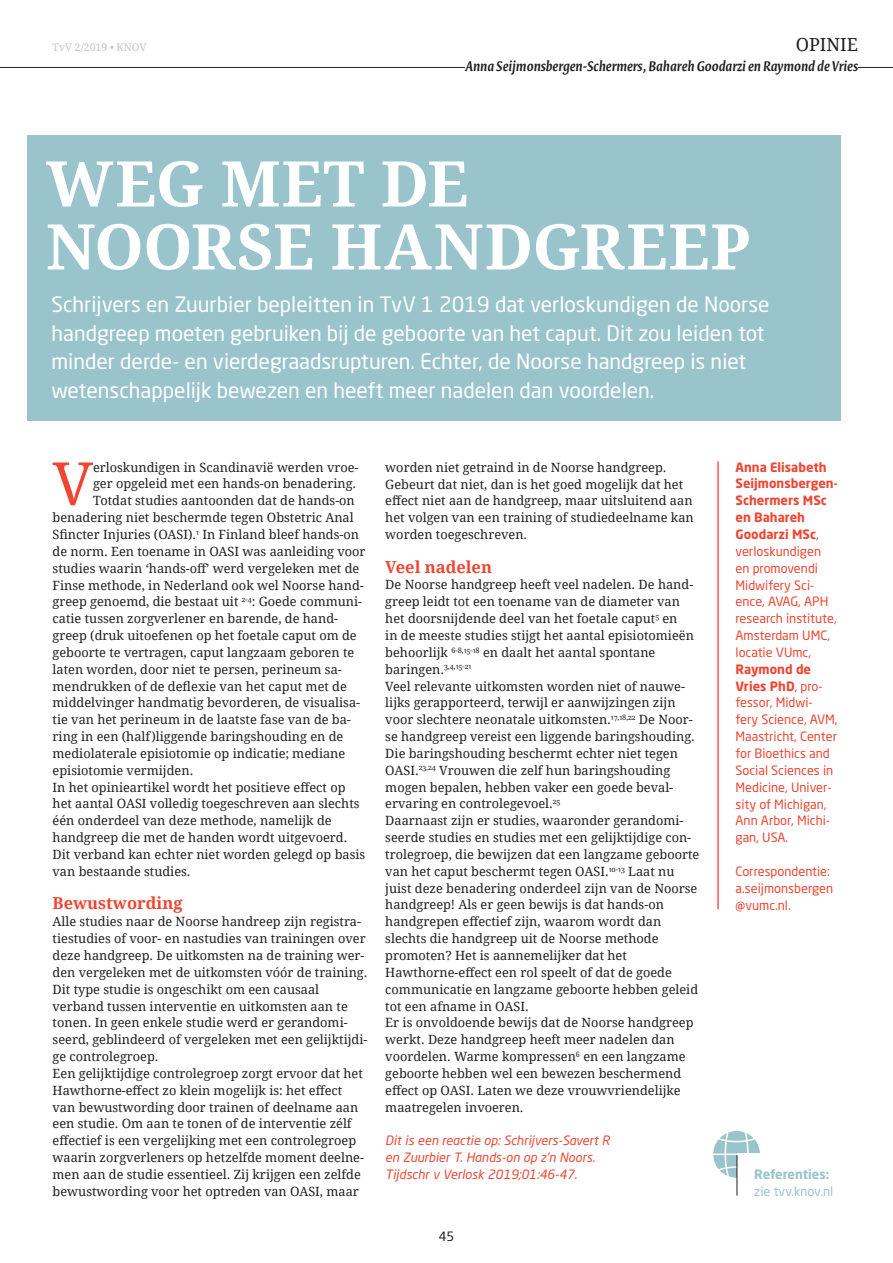
<style>
.page{position:relative;width:893px;height:1263px;background:#fff}
.page>*{position:absolute;margin:0;border:0;box-sizing:border-box;transform-origin:0 0}
.t1{font:700 63px/63px "Droid Serif Pro";letter-spacing:.01em;color:#fff}
.t2{font:59.85px "Droid Serif Pro";color:#ef4633}
.t3{font:21px/28.5px "Neo Sans Std";color:#fff}
.t4{font:18px "Droid Serif Pro";color:#231f20}
.t5{font:700 16.5px "Droid Serif Pro";color:#ef4633}
.t6{font:italic 600 15px "Versa Pro";color:#231f20}
.t7{font:12.75px/16.8px "Droid Serif Pro";color:#231f20}
.t8{font:12.75px/16.8px "Neo Sans Std";color:#ef4633}
.t9{font:italic 12.75px/16.8px "Neo Sans Std";color:#ef4633}
.t10{font:12.75px "Neo Sans Std";color:#99c4cc}
.t11{font:700 12.75px "Neo Sans Std";letter-spacing:-.005em;color:#99c4cc}
.t12{font:12.75px "Neo Sans Std";color:#231f20}
.t13{font:10.5px "Droid Serif Pro";color:#cac2bf}
.s1{font-weight:700}
</style>
<div class="page">
<div style="left:27px;top:135px;width:813px;height:286px;background:#99c4cc"></div>
<hr style="left:0;top:67px;width:893px;height:1px;background:#231f20">
<div style="left:466px;top:60px;width:392px;height:11px;background:#fff"></div>
<svg style="left:713px;top:1131px;width:47px;height:47px"></svg>
<div style="left:737px;top:1153px;width:156px;height:76px;background:#fff"></div>
<hr style="left:737px;top:1155px;width:1px;height:40px;background:#231f20">
<hr style="left:718px;top:461px;width:1px;height:448px;background:#f00">
<p class="t13" style="left:53px;top:40px;width:95px">TvV 2/2019 • KNOV</p>
<h3 class="t4" style="left:796px;top:32px;width:64px">OPINIE</h3>
<p class="t6" style="left:466px;top:57px;width:394px">Anna Seijmonsbergen-Schermers, Bahareh Goodarzi en Raymond de Vries</p>
<h1 class="t1" style="left:46px;top:150px;width:706px">WEG MET DE<br>NOORSE HANDGREEP</h1>
<p class="t3" style="left:51px;top:290px;width:720px">Schrijvers en Zuurbier bepleitten in TvV 1 2019 dat verloskundigen de Noorse handgreep moeten gebruiken bij de geboorte van het caput. Dit zou leiden tot minder derde- en vierdegraadsrupturen. Echter, de Noorse handgreep is niet wetenschappelijk bewezen en heeft meer nadelen dan voordelen.</p>
<h2 class="t2" style="left:53px;top:442px;width:42px">V</h2>
<p class="t7" style="left:93px;top:458px;width:267px">erloskundigen in Scandinavië werden vroe-</p>
<p class="t7" style="left:93px;top:475px;width:265px">ger opgeleid met een hands-on benadering.</p>
<p class="t7" style="left:93px;top:492px;width:263px">Totdat studies aantoonden dat de hands-on</p>
<p class="t7" style="left:53px;top:509px;width:303px">benadering niet beschermde tegen Obstetric Anal</p>
<p class="t7" style="left:53px;top:526px;width:308px">Sfincter Injuries (OASI).<sup>1</sup> In Finland bleef hands-on</p>
<p class="t7" style="left:53px;top:542px;width:314px">de norm. Een toename in OASI was aanleiding voor</p>
<p class="t7" style="left:53px;top:559px;width:308px">studies waarin ‘hands-off’ werd vergeleken met de</p>
<p class="t7" style="left:53px;top:576px;width:313px">Finse methode, in Nederland ook wel Noorse hand-</p>
<p class="t7" style="left:53px;top:593px;width:311px">greep genoemd, die bestaat uit <sup>2-4</sup>: Goede communi-</p>
<p class="t7" style="left:53px;top:610px;width:287px">catie tussen zorgverlener en barende, de hand-</p>
<p class="t7" style="left:53px;top:627px;width:306px">greep (druk uitoefenen op het foetale caput om de</p>
<p class="t7" style="left:53px;top:643px;width:303px">geboorte te vertragen, caput langzaam geboren te</p>
<p class="t7" style="left:53px;top:660px;width:291px">laten worden, door niet te persen, perineum sa-</p>
<p class="t7" style="left:53px;top:677px;width:296px">mendrukken of de deflexie van het caput met de</p>
<p class="t7" style="left:53px;top:694px;width:309px">middelvinger handmatig bevorderen, de visualisa-</p>
<p class="t7" style="left:53px;top:711px;width:300px">tie van het perineum in de laatste fase van de ba-</p>
<p class="t7" style="left:53px;top:728px;width:292px">ring in een (half)liggende baringshouding en de</p>
<p class="t7" style="left:53px;top:745px;width:294px">mediolaterale episiotomie op indicatie; mediane</p>
<p class="t7" style="left:53px;top:761px;width:142px">episiotomie vermijden.</p>
<p class="t7" style="left:53px;top:778px;width:294px">In het opinieartikel wordt het positieve effect op</p>
<p class="t7" style="left:53px;top:795px;width:308px">het aantal OASI volledig toegeschreven aan slechts</p>
<p class="t7" style="left:53px;top:812px;width:281px">één onderdeel van deze methode, namelijk de</p>
<p class="t7" style="left:53px;top:829px;width:296px">handgreep die met de handen wordt uitgevoerd.</p>
<p class="t7" style="left:53px;top:846px;width:314px">Dit verband kan echter niet worden gelegd op basis</p>
<p class="t7" style="left:53px;top:862px;width:139px">van bestaande studies.</p>
<p class="t5" style="left:53px;top:892px;width:132px">Bewustwording</p>
<p class="t7" style="left:53px;top:913px;width:316px">Alle studies naar de Noorse handreep zijn registra&shy;tiestudies of voor- en nastudies van trainingen over deze handgreep. De uitkomsten na de training wer&shy;den vergeleken met de uitkomsten vóór de training.<br>Dit type studie is ongeschikt om een causaal verband tussen interventie en uitkomsten aan te tonen. In geen enkele studie werd er gerandomi&shy;seerd, geblindeerd of vergeleken met een gelijktijdi&shy;ge controlegroep.<br>Een gelijktijdige controlegroep zorgt ervoor dat het Hawthorne-effect zo klein mogelijk is: het effect van bewustwording door trainen of deelname aan een studie. Om aan te tonen of de interventie zélf effectief is een vergelijking met een controlegroep waarin zorgverleners op hetzelfde moment deelne&shy;men aan de studie essentieel. Zij krijgen een zelfde bewustwording voor het optreden van OASI, maar</p>
<p class="t7" style="left:385px;top:458px;width:310px">worden niet getraind in de Noorse handgreep.<br>Gebeurt dat niet, dan is het goed mogelijk dat het effect niet aan de handgreep, maar uitsluitend aan het volgen van een training of studiedeelname kan worden toegeschreven.</p>
<p class="t5" style="left:385px;top:555px;width:108px">Veel nadelen</p>
<p class="t7" style="left:385px;top:576px;width:316px">De Noorse handgreep heeft veel nadelen. De hand&shy;greep leidt tot een toename van de diameter van het doorsnijdende deel van het foetale caput<sup>5</sup> en<br>in de meeste studies stijgt het aantal episiotomieën behoorlijk <sup>6-8,15-18</sup> en daalt het aantal spontane baringen.<sup>3,4,15-21<br></sup>Veel relevante uitkomsten worden niet of nauwe&shy;lijks gerapporteerd, terwijl er aanwijzingen zijn voor slechtere neonatale uitkomsten.<sup>17,18,22</sup> De Noor&shy;se handgreep vereist een liggende baringshouding.<br>Die baringshouding beschermt echter niet tegen OASI.<sup>23,24</sup> Vrouwen die zelf hun baringshouding mogen bepalen, hebben vaker een goede beval&shy;ervaring en controlegevoel.<sup>25<br></sup>Daarnaast zijn er studies, waaronder gerandomi&shy;seerde studies en studies met een gelijktijdige con&shy;trolegroep, die bewijzen dat een langzame geboorte van het caput beschermt tegen OASI.<sup>10-13</sup> Laat nu juist deze benadering onderdeel zijn van de Noorse handgreep! Als er geen bewijs is dat hands-on handgrepen effectief zijn, waarom wordt dan slechts die handgreep uit de Noorse methode promoten? Het is aannemelijker dat het Hawthorne-effect een rol speelt of dat de goede communicatie en langzame geboorte hebben geleid tot een afname in OASI.<br>Er is onvoldoende bewijs dat de Noorse handgreep werkt. Deze handgreep heeft meer nadelen dan voordelen. Warme kompressen<sup>6</sup> en een langzame geboorte hebben wel een bewezen beschermend effect op OASI. Laten we deze vrouwvriendelijke maatregelen invoeren.</p>
<p class="t9" style="left:385px;top:1132px;width:226px">Dit is een reactie op: Schrijvers-Savert R en Zuurbier T. Hands-on op z’n Noors.<br>Tijdschr v Verlosk 2019;01:46-47.</p>
<p class="t12" style="left:439px;top:1228px;width:17px">45</p>
<p class="t8" style="left:735px;top:458px;width:104px"><span class="s1">Anna Elisabeth<br>Seijmonsbergen-<br>Schermers MSc en Bahareh<br>Goodarzi MSc</span>, verloskundigen en promovendi<br>Midwifery Sci&shy;ence, AVAG, APH research institute,<br>Amsterdam UMC, locatie VUmc,</p>
<p class="t8" style="left:735px;top:660px;width:104px"><span class="s1">Raymond de<br>Vries PhD</span>, pro&shy;fessor, Midwi&shy;fery Science, AVM,<br>Maastricht, Center for Bioethics and<br>Social Sciences in<br>Medicine, Univer&shy;sity of Michigan,<br>Ann Arbor, Michi&shy;gan, USA.</p>
<p class="t8" style="left:735px;top:862px;width:99px">Correspondentie: a.seijmonsbergen @vumc.nl.</p>
<p class="t11" style="left:754px;top:1166px;width:76px">Referenties:</p>
<p class="t10" style="left:754px;top:1183px;width:81px">zie tvv.knov.nl</p>
</div>
